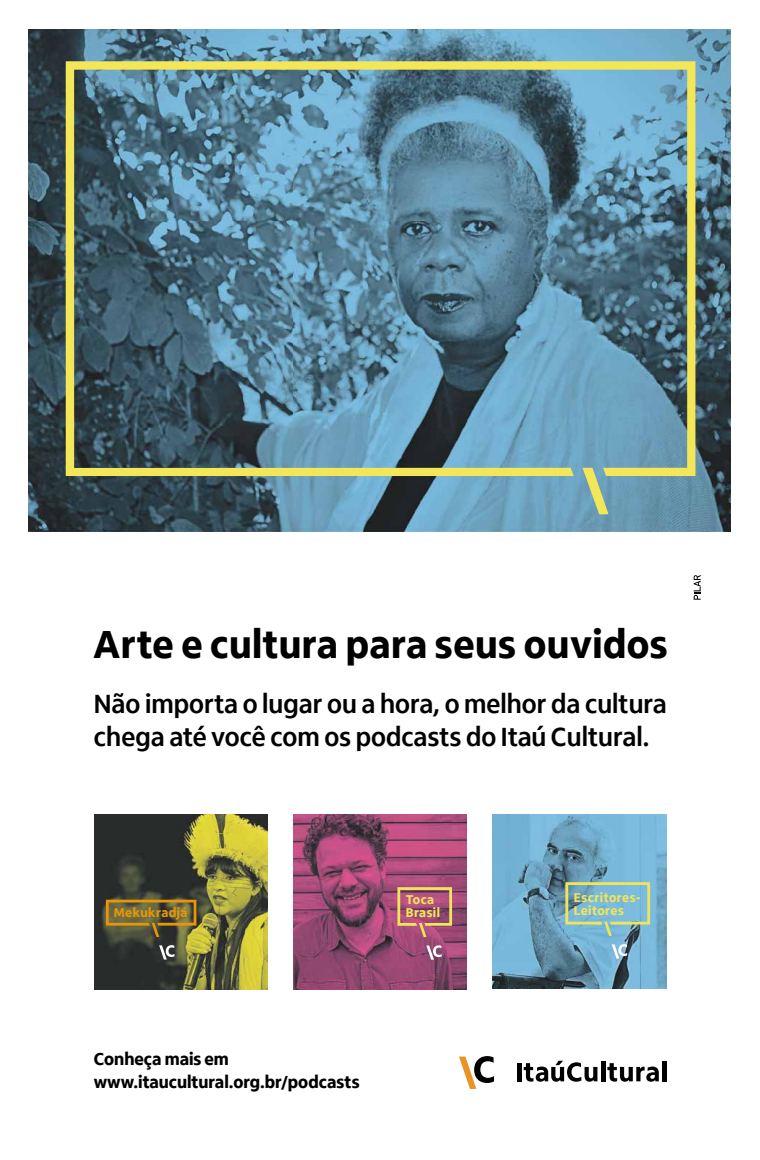
<style>
.page{position:relative;width:760px;height:1160px;background:#fff}
.page>*{position:absolute;margin:0;border:0;box-sizing:border-box;transform-origin:0 0}
.t1{font:800 40.2px "Itau Display";letter-spacing:.01em;color:#000}
.t2{font:700 27px/32.4px "Itau Display";color:#000}
.t3{font:800 17.8px/23.7px "Itau Display";color:#000}
.t4{font:800 13.2px/12.6px "Itau Display";letter-spacing:.03em;color:#f0e558}
.t5{font:800 13.2px "Itau Display";letter-spacing:.03em;color:#ea9506}
.t6{font:800 13.1px/12.6px "Itau Display";letter-spacing:.03em;color:#f0e558}
</style>
<div class="page">
<img style="left:492px;top:814px;width:175px;height:174px">
<img style="left:29px;top:29px;width:701px;height:502px">
<img style="left:29px;top:531px;width:701px;height:1px">
<svg style="left:66px;top:61px;width:629px;height:415px;background:#5f8590"></svg>
<svg style="left:582px;top:468px;width:26px;height:46px"></svg>
<svg style="left:459px;top:1056px;width:35px;height:32px"></svg>
<hr style="left:517px;top:1062px;width:4px;height:19px;background:#000">
<svg style="left:523px;top:1060px;width:74px;height:21px"></svg>
<hr style="left:601px;top:1060px;width:4px;height:21px;background:#000">
<svg style="left:607px;top:1063px;width:52px;height:18px"></svg>
<hr style="left:662px;top:1060px;width:4px;height:21px;background:#000">
<svg style="left:693px;top:575px;width:7px;height:24px"></svg>
<img style="left:94px;top:814px;width:174px;height:175px">
<svg style="left:159px;top:945px;width:15px;height:14px"></svg>
<svg style="left:106px;top:899px;width:90px;height:37px;background:#766833"></svg>
<img style="left:294px;top:814px;width:173px;height:175px">
<svg style="left:426px;top:945px;width:16px;height:14px"></svg>
<svg style="left:397px;top:887px;width:55px;height:50px;background:#b16772"></svg>
<svg style="left:611px;top:944px;width:16px;height:14px"></svg>
<svg style="left:565px;top:882px;width:85px;height:53px;background:#88b9bf"></svg>
<h1 class="t1" style="left:93px;top:621px;width:576px">Arte e cultura para seus ouvidos</h1>
<p class="t2" style="left:94px;top:688px;width:574px">Não importa o lugar ou a hora, o melhor da cultura chega até você com os podcasts do Itaú Cultural.</p>
<p class="t5" style="left:114px;top:904px;width:75px">Mekukradjá</p>
<p class="t6" style="left:406px;top:893px;width:36px">Toca<br>Brasil</p>
<p class="t4" style="left:574px;top:891px;width:68px">Escritores-<br>Leitores</p>
<p class="t3" style="left:94px;top:1047px;width:267px">Conheça mais em www.itaucultural.org.br/podcasts</p>
</div>
